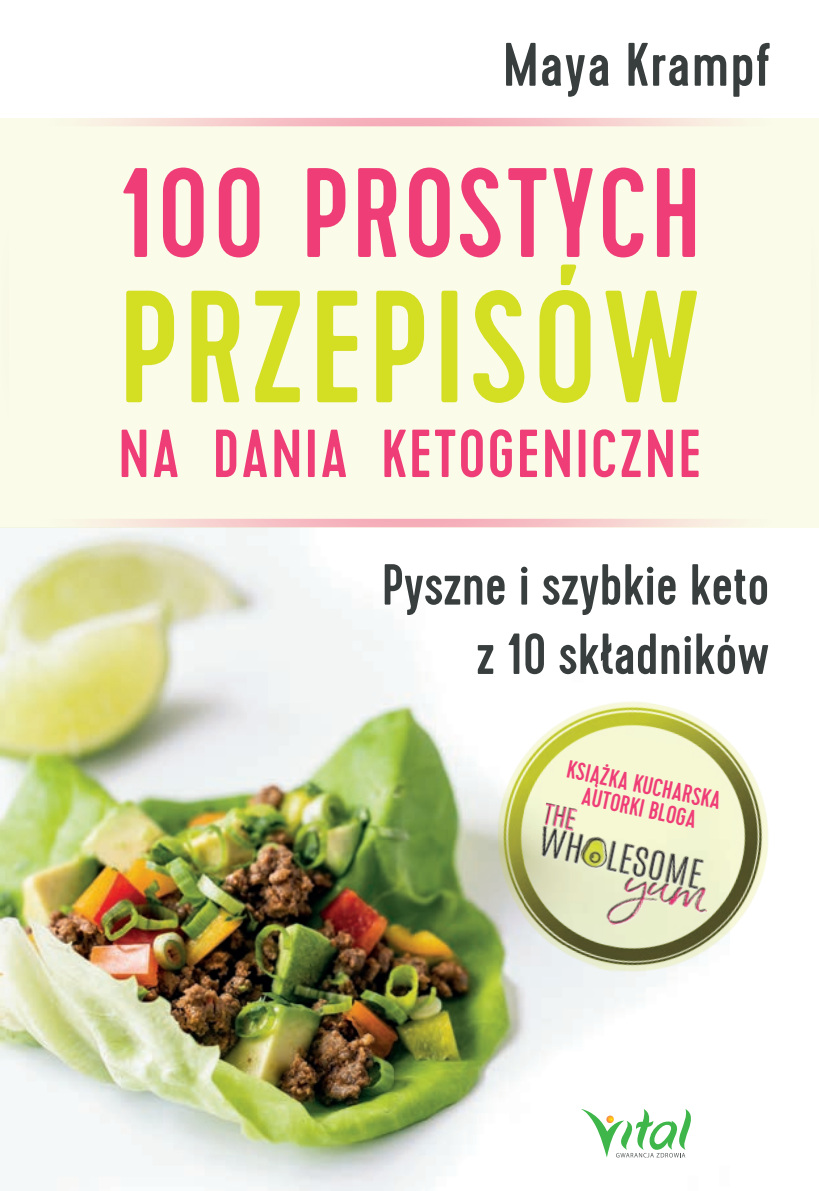
<style>
.page{position:relative;width:819px;height:1191px;background:#fff}
.page>*{position:absolute;margin:0;border:0;box-sizing:border-box;transform-origin:0 0}
.t1{font:500 159.42px "Cervo";letter-spacing:.03em;color:#d4de23}
.t2{font:500 126.88px "Cervo";letter-spacing:.02em;color:#ef3e77}
.t3{font:500 67.73px "Cervo";letter-spacing:.03em;color:#ef3e77}
.t4{font:500 61.25px "Cervo";letter-spacing:.02em;color:#383d3d}
.t5{font:500 57.75px/69.3px "Cervo";color:#383d3d;text-align:right}
.t6{font:500 25.03px/23.3px "Cervo";color:#ef3e77;text-align:center}
</style>
<div class="page">
<hr style="left:0;top:0;width:1px;height:1191px;background:#d4de23">
<img style="left:1px;top:527px;width:728px;height:664px">
<img style="left:472px;top:677px;width:297px;height:321px">
<svg style="left:580px;top:1109px;width:111px;height:48px"></svg>
<div style="left:1px;top:118px;width:818px;height:409px;background:#fafbe9"></div>
<svg style="left:524px;top:802px;width:198px;height:143px;background:#d3d4b3"></svg>
<p class="t4" style="left:503px;top:29px;width:268px">Maya Krampf</p>
<h2 class="t2" style="left:118px;top:139px;width:584px">100 PROSTYCH</h2>
<h1 class="t1" style="left:118px;top:254px;width:584px">PRZEPISÓW</h1>
<p class="t3" style="left:118px;top:414px;width:584px">NA DANIA KETOGENICZNE</p>
<p class="t5" style="left:382px;top:551px;width:389px">Pyszne i szybkie keto z 10 składników</p>
<p class="t6" style="left:569px;top:757px;width:158px;rotate:12deg">KSIĄŻKA KUCHARSKA<br>AUTORKI BLOGA</p>
</div>
